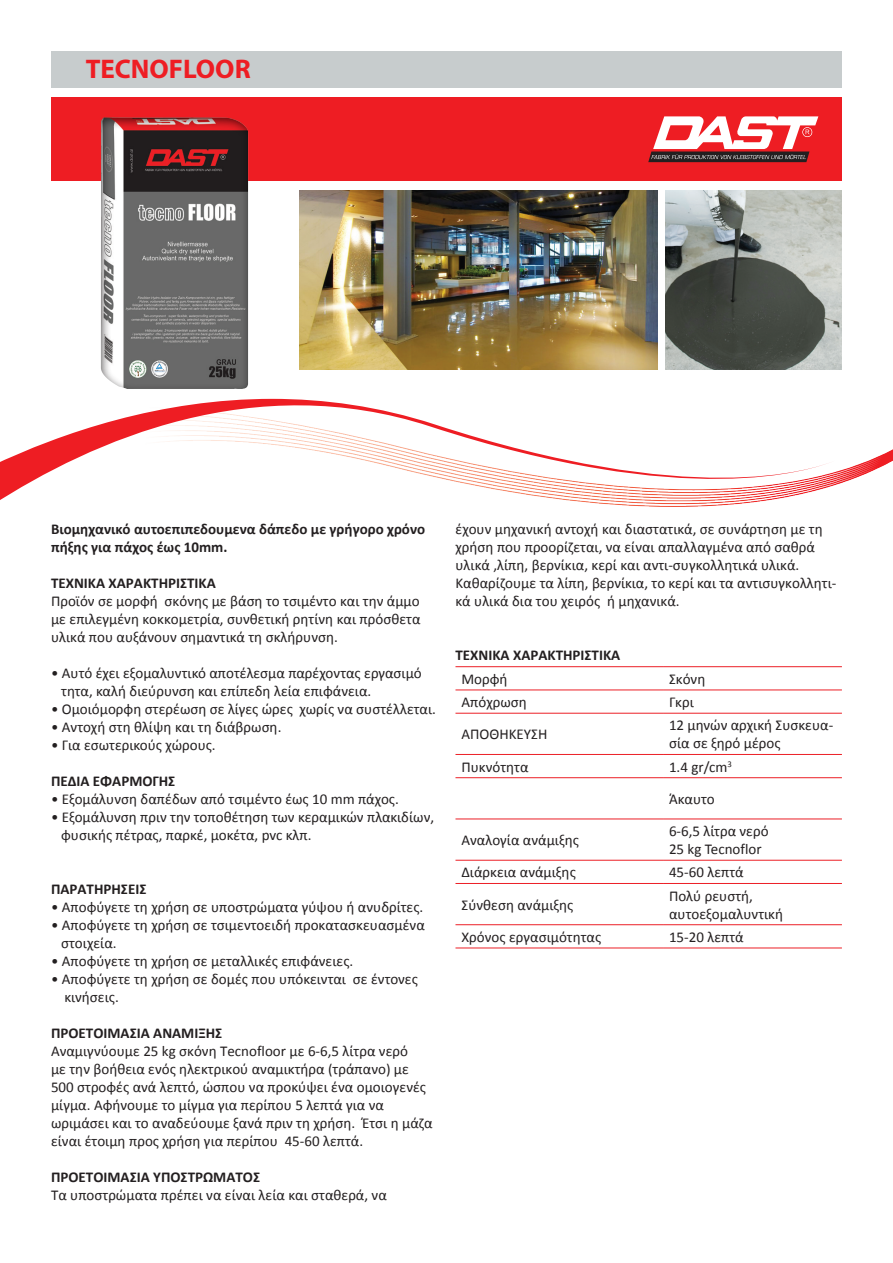
<style>
.page{position:relative;width:893px;height:1263px;background:#fff}
.page>*{position:absolute;margin:0;border:0;box-sizing:border-box;transform-origin:0 0}
.t1{font:700 27px "Myriad Pro";color:#ee1d23}
.t2{font:15px/18px "Calibri";color:#231f20}
.t3{font:700 15px/18px "Calibri";color:#231f20}
</style>
<div class="page">
<div style="left:51px;top:51px;width:791px;height:37px;background:#c7cccd"></div>
<div style="left:51px;top:97px;width:791px;height:84px;background:#ee1d23"></div>
<img style="left:836px;top:449px;width:57px;height:36px">
<svg style="left:0;top:369px;width:836px;height:138px"></svg>
<svg style="left:648px;top:116px;width:170px;height:46px"></svg>
<hr style="left:455px;top:666px;width:208px;height:1px;background:#ec1f26">
<hr style="left:663px;top:666px;width:179px;height:1px;background:#ec1f26">
<hr style="left:455px;top:689px;width:208px;height:1px;background:#ec1f26">
<hr style="left:663px;top:689px;width:179px;height:1px;background:#ec1f26">
<hr style="left:455px;top:713px;width:208px;height:1px;background:#ec1f26">
<hr style="left:663px;top:713px;width:179px;height:1px;background:#ec1f26">
<hr style="left:455px;top:754px;width:208px;height:1px;background:#ec1f26">
<hr style="left:663px;top:754px;width:179px;height:1px;background:#ec1f26">
<hr style="left:455px;top:777px;width:208px;height:1px;background:#ec1f26">
<hr style="left:663px;top:777px;width:179px;height:1px;background:#ec1f26">
<hr style="left:455px;top:818px;width:208px;height:1px;background:#ec1f26">
<hr style="left:663px;top:818px;width:179px;height:1px;background:#ec1f26">
<hr style="left:455px;top:860px;width:208px;height:1px;background:#ec1f26">
<hr style="left:663px;top:860px;width:179px;height:1px;background:#ec1f26">
<hr style="left:455px;top:883px;width:208px;height:1px;background:#ec1f26">
<hr style="left:663px;top:883px;width:179px;height:1px;background:#ec1f26">
<hr style="left:455px;top:924px;width:208px;height:1px;background:#ec1f26">
<hr style="left:663px;top:924px;width:179px;height:1px;background:#ec1f26">
<hr style="left:455px;top:947px;width:208px;height:1px;background:#ec1f26">
<hr style="left:663px;top:947px;width:179px;height:1px;background:#ec1f26">
<img style="left:299px;top:191px;width:358px;height:178px">
<img style="left:666px;top:191px;width:176px;height:178px">
<div style="left:76px;top:100px;width:184px;height:300px;background:#231f20;opacity:.75"></div>
<h1 class="t1" style="left:86px;top:51px;width:166px">TECNOFLOOR</h1>
<p class="t3" style="left:51px;top:520px;width:376px">Βιομηχανικό αυτοεπιπεδουμενα δάπεδο με γρήγορο χρόνο πήξης για πάχος έως 10mm.</p>
<p class="t3" style="left:51px;top:574px;width:166px">ΤΕΧΝΙΚΑ ΧΑΡΑΚΤΗΡΙΣΤΙΚΑ</p>
<p class="t2" style="left:51px;top:592px;width:371px;text-align:justify">Προϊόν σε μορφή σκόνης με βάση το τσιμέντο και την άμμο με επιλεγμένη κοκκομετρία, συνθετική ρητίνη και πρόσθετα υλικά που αυξάνουν σημαντικά τη σκλήρυνση.</p>
<p class="t2" style="left:61px;top:664px;width:362px;text-indent:-10px">• Αυτό έχει εξομαλυντικό αποτέλεσμα παρέχοντας εργασιμό τητα, καλή διεύρυνση και επίπεδη λεία επιφάνεια.</p>
<p class="t2" style="left:51px;top:700px;width:386px">• Ομοιόμορφη στερέωση σε λίγες ώρες χωρίς να συστέλλεται.</p>
<p class="t2" style="left:51px;top:718px;width:232px">• Αντοχή στη θλίψη και τη διάβρωση.</p>
<p class="t2" style="left:51px;top:736px;width:166px">• Για εσωτερικούς χώρους.</p>
<p class="t3" style="left:51px;top:772px;width:126px">ΠΕΔΙΑ ΕΦΑΡΜΟΓΗΣ</p>
<p class="t2" style="left:51px;top:790px;width:349px">• Εξομάλυνση δαπέδων από τσιμέντο έως 10 mm πάχος.</p>
<p class="t2" style="left:61px;top:808px;width:374px;text-indent:-10px">• Εξομάλυνση πριν την τοποθέτηση των κεραμικών πλακιδίων, φυσικής πέτρας, παρκέ, μοκέτα, pvc κλπ.</p>
<p class="t3" style="left:51px;top:880px;width:97px">ΠΑΡΑΤΗΡΗΣΕΙΣ</p>
<p class="t2" style="left:51px;top:898px;width:374px">• Αποφύγετε τη χρήση σε υποστρώματα γύψου ή ανυδρίτες.</p>
<p class="t2" style="left:61px;top:916px;width:365px;text-indent:-10px">• Αποφύγετε τη χρήση σε τσιμεντοειδή προκατασκευασμένα στοιχεία.</p>
<p class="t2" style="left:51px;top:952px;width:304px">• Αποφύγετε τη χρήση σε μεταλλικές επιφάνειες.</p>
<p class="t2" style="left:65px;top:970px;width:355px;text-indent:-14px">• Αποφύγετε τη χρήση σε δομές που υπόκεινται σε έντονες κινήσεις.</p>
<p class="t3" style="left:51px;top:1024px;width:173px">ΠΡΟΕΤΟΙΜΑΣΙΑ ΑΝΑΜΙΞΗΣ</p>
<p class="t2" style="left:51px;top:1042px;width:383px">Αναμιγνύουμε 25 kg σκόνη Tecnofloor με 6-6,5 λίτρα νερό<br>με την βοήθεια ενός ηλεκτρικού αναμικτήρα (τράπανο) με 500 στροφές ανά λεπτό, ώσπου να προκύψει ένα ομοιογενές μίγμα. Αφήνουμε το μίγμα για περίπου 5 λεπτά για να ωριμάσει και το αναδεύουμε ξανά πριν τη χρήση. Έτσι η μάζα είναι έτοιμη προς χρήση για περίπου 45-60 λεπτά.</p>
<p class="t3" style="left:51px;top:1168px;width:211px">ΠΡΟΕΤΟΙΜΑΣΙΑ ΥΠΟΣΤΡΩΜΑΤΟΣ</p>
<p class="t2" style="left:51px;top:1186px;width:337px">Τα υποστρώματα πρέπει να είναι λεία και σταθερά, να</p>
<p class="t2" style="left:455px;top:520px;width:382px">έχουν μηχανική αντοχή και διαστατικά, σε συνάρτηση με τη χρήση που προορίζεται, να είναι απαλλαγμένα από σαθρά υλικά ,λίπη, βερνίκια, κερί και αντι-συγκολλητικά υλικά.<br>Καθαρίζουμε τα λίπη, βερνίκια, το κερί και τα αντισυγκολλητι&shy;κά υλικά δια του χειρός ή μηχανικά.</p>
<p class="t3" style="left:455px;top:646px;width:166px">ΤΕΧΝΙΚΑ ΧΑΡΑΚΤΗΡΙΣΤΙΚΑ</p>
<p class="t2" style="left:461px;top:670px;width:48px">Μορφή</p>
<p class="t2" style="left:669px;top:670px;width:38px">Σκόνη</p>
<p class="t2" style="left:461px;top:693px;width:67px">Απόχρωση</p>
<p class="t2" style="left:669px;top:693px;width:26px">Γκρι</p>
<p class="t2" style="left:461px;top:725px;width:87px">ΑΠΟΘΗΚΕΥΣΗ</p>
<p class="t2" style="left:669px;top:716px;width:166px">12 μηνών αρχική Συσκευα&shy;σία σε ξηρό μέρος</p>
<p class="t2" style="left:461px;top:758px;width:69px">Πυκνότητα</p>
<p class="t2" style="left:669px;top:751px;width:64px;line-height:32.2px">1.4 gr/cm<sup>3<br></sup>Άκαυτο</p>
<p class="t2" style="left:461px;top:831px;width:119px">Αναλογία ανάμιξης</p>
<p class="t2" style="left:669px;top:822px;width:101px">6-6,5 λίτρα νερό<br>25 kg Tecnoflor</p>
<p class="t2" style="left:461px;top:863px;width:116px">Διάρκεια ανάμιξης</p>
<p class="t2" style="left:669px;top:863px;width:76px">45-60 λεπτά</p>
<p class="t2" style="left:461px;top:896px;width:113px">Σύνθεση ανάμιξης</p>
<p class="t2" style="left:669px;top:887px;width:116px">Πολύ ρευστή, αυτοεξομαλυντική</p>
<p class="t2" style="left:461px;top:928px;width:141px">Χρόνος εργασιμότητας</p>
<p class="t2" style="left:669px;top:928px;width:76px">15-20 λεπτά</p>
</div>
